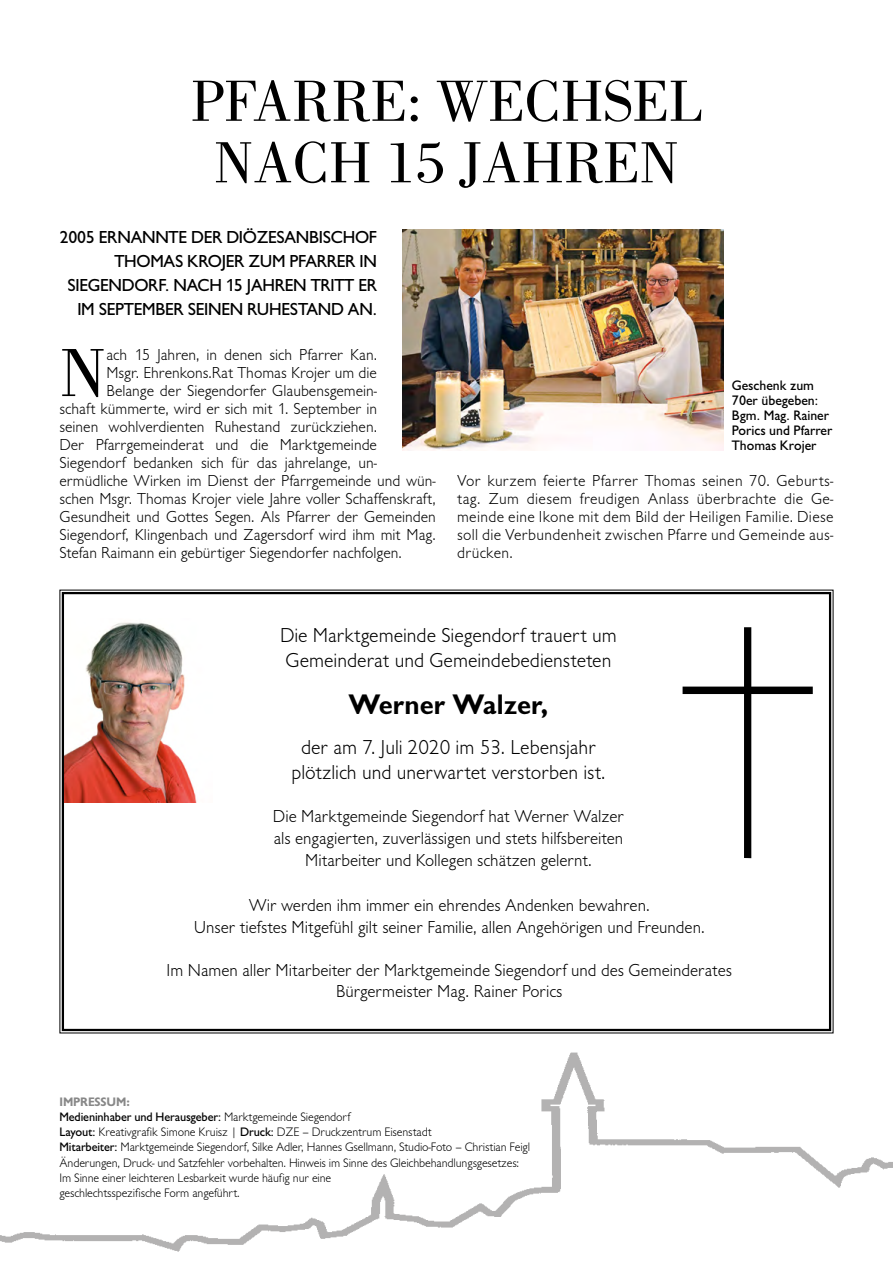
<style>
.page{position:relative;width:893px;height:1263px;background:#fff}
.page>*{position:absolute;margin:0;border:0;box-sizing:border-box;transform-origin:0 0}
.t1{font:70.35px "Bodoni";color:#000}
.t2{font:60px/61.5px "Bodoni";letter-spacing:-.01em;color:#000;text-align:center}
.t3{font:700 29.25px "Chantilly";color:#000}
.t4{font:300 20.85px/25px "Chantilly LH";color:#000}
.t5{font:300 18px/21.6px "Chantilly LH";color:#000;text-align:center}
.t6{font:18px/24px "Chantilly";letter-spacing:-.015em;color:#000;text-align:right}
.t7{font:300 16.5px/18px "Chantilly LH";color:#000;text-align:justify}
.t8{font:14.25px/15px "Chantilly";color:#000}
.t9{font:300 12.75px/15.3px "Chantilly LH";letter-spacing:-.01em;color:#000}
.t10{font:12.75px/15.3px "Chantilly";letter-spacing:-.01em;color:#000}
.s1{font-weight:700;color:#878787}
.s2{font-family:"Chantilly LH";font-weight:300}
.s3{font-family:"Chantilly";font-weight:400}
</style>
<div class="page">
<svg style="left:59px;top:589px;width:775px;height:445px"></svg>
<div style="left:62px;top:592px;width:769px;height:439px;border:2px solid #000"></div>
<img style="left:0;top:1052px;width:893px;height:200px">
<img style="left:403px;top:229px;width:321px;height:221px">
<svg style="left:683px;top:627px;width:130px;height:231px"></svg>
<h2 class="t2" style="left:191px;top:70px;width:512px">PFARRE: WECHSEL<br>NACH 15 JAHREN</h2>
<p class="t6" style="left:60px;top:225px;width:319px">2005 ERNANNTE DER DIÖZESANBISCHOF THOMAS KROJER ZUM PFARRER IN SIEGENDORF. NACH 15 JAHREN TRITT ER IM SEPTEMBER SEINEN RUHESTAND AN.</p>
<h1 class="t1" style="left:60px;top:334px;width:48px">N</h1>
<p class="t7" style="left:106px;top:346px;width:272px">ach 15 Jahren, in denen sich Pfarrer Kan.</p>
<p class="t7" style="left:106px;top:364px;width:272px">Msgr. Ehrenkons.Rat Thomas Krojer um die</p>
<p class="t7" style="left:106px;top:382px;width:272px">Belange der Siegendorfer Glaubensgemein-</p>
<p class="t7" style="left:60px;top:400px;width:319px">schaft kümmerte, wird er sich mit 1. September in</p>
<p class="t7" style="left:60px;top:418px;width:319px">seinen wohlverdienten Ruhestand zurückziehen.</p>
<p class="t7" style="left:60px;top:436px;width:319px">Der Pfarrgemeinderat und die Marktgemeinde</p>
<p class="t7" style="left:60px;top:454px;width:319px">Siegendorf bedanken sich für das jahrelange, un-</p>
<p class="t7" style="left:60px;top:472px;width:378px">ermüdliche Wirken im Dienst der Pfarrgemeinde und wün-</p>
<p class="t7" style="left:60px;top:490px;width:378px">schen Msgr. Thomas Krojer viele Jahre voller Schaffenskraft,</p>
<p class="t7" style="left:60px;top:508px;width:378px">Gesundheit und Gottes Segen. Als Pfarrer der Gemeinden</p>
<p class="t7" style="left:60px;top:526px;width:378px">Siegendorf, Klingenbach und Zagersdorf wird ihm mit Mag.</p>
<p class="t7" style="left:60px;top:544px;width:344px">Stefan Raimann ein gebürtiger Siegendorfer nachfolgen.</p>
<p class="t8" style="left:732px;top:378px;width:102px">Geschenk zum<br>70er übegeben:<br>Bgm. Mag. Rainer<br>Porics und Pfarrer<br>Thomas Krojer</p>
<p class="t7" style="left:457px;top:472px;width:378px">Vor kurzem feierte Pfarrer Thomas seinen 70. Geburts&shy;tag. Zum diesem freudigen Anlass überbrachte die Ge&shy;meinde eine Ikone mit dem Bild der Heiligen Familie. Diese soll die Verbundenheit zwischen Pfarre und Gemeinde aus&shy;drücken.</p>
<p class="t4" style="left:280px;top:623px;width:338px">Die Marktgemeinde Siegendorf trauert um<br>Gemeinderat und Gemeindebediensteten</p>
<h3 class="t3" style="left:348px;top:687px;width:202px">Werner Walzer,</h3>
<p class="t4" style="left:292px;top:735px;width:315px;text-align:center">der am 7. Juli 2020 im 53. Lebensjahr plötzlich und unerwartet verstorben ist.</p>
<p class="t5" style="left:273px;top:806px;width:353px">Die Marktgemeinde Siegendorf hat Werner Walzer als engagierten, zuverlässigen und stets hilfsbereiten<br>Mitarbeiter und Kollegen schätzen gelernt.</p>
<p class="t5" style="left:194px;top:895px;width:512px">Wir werden ihm immer ein ehrendes Andenken bewahren.<br>Unser tiefstes Mitgefühl gilt seiner Familie, allen Angehörigen und Freunden.</p>
<p class="t5" style="left:167px;top:959px;width:567px">Im Namen aller Mitarbeiter der Marktgemeinde Siegendorf und des Gemeinderates<br>Bürgermeister Mag. Rainer Porics</p>
<p class="t10" style="left:60px;top:1094px;width:292px"><span class="s1">IMPRESSUM:<br></span>Medieninhaber und Herausgeber: <span class="s2">Marktgemeinde Siegendorf</span></p>
<p class="t9" style="left:60px;top:1124px;width:472px"><span class="s3">Layout:</span> Kreativgrafik Simone Kruisz | <span class="s3">Druck:</span> DZE – Druckzentrum Eisenstadt<br><span class="s3">Mitarbeiter:</span> Marktgemeinde Siegendorf, Silke Adler, Hannes Gsellmann, Studio-Foto – Christian Feigl Änderungen, Druck- und Satzfehler vorbehalten. Hinweis im Sinne des Gleichbehandlungsgesetzes:<br>Im Sinne einer leichteren Lesbarkeit wurde häufig nur eine<br>geschlechtsspezifische Form angeführt.</p>
</div>
